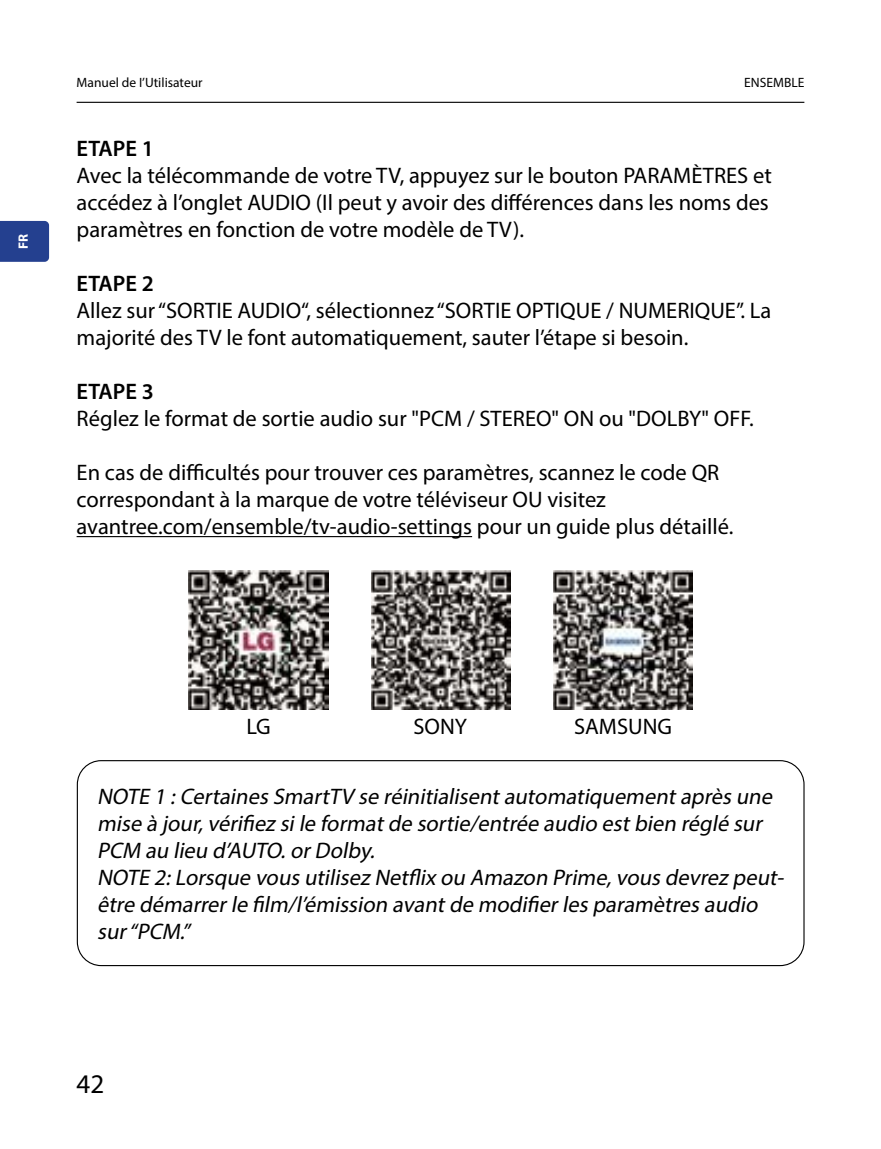
<style>
.page{position:relative;width:881px;height:1149px;background:#fff}
.page>*{position:absolute;margin:0;border:0;box-sizing:border-box;transform-origin:0 0}
.t1{font:27px "Myriad Pro";color:#000}
.t2{font:22.5px/27px "Myriad Pro";color:#000}
.t3{font:italic 22.5px/27px "Myriad Pro";color:#000}
.t4{font:600 22.5px "Myriad Pro";color:#000}
.t5{font:13.5px "Myriad Pro";color:#000}
.t6{font:700 13.5px "Myriad Pro";color:#fff}
</style>
<div class="page">
<hr style="left:77px;top:102px;width:727px;height:1px;background:#000">
<div style="left:0;top:221px;width:49px;height:41px;background:#24408f"></div>
<div style="left:77px;top:759px;width:727px;height:206px;border:1px solid #000;border-radius:24px"></div>
<hr style="left:77px;top:536px;width:395px;height:1px;background:#000">
<img style="left:188px;top:570px;width:140px;height:139px">
<img style="left:371px;top:570px;width:139px;height:139px">
<img style="left:553px;top:570px;width:139px;height:139px">
<p class="t6" style="left:15px;top:249px;width:17px;rotate:-90deg">FR</p>
<p class="t5" style="left:77px;top:74px;width:127px">Manuel de I’Utilisateur</p>
<p class="t5" style="left:744px;top:74px;width:62px">ENSEMBLE</p>
<p class="t4" style="left:77px;top:134px;width:79px">ETAPE 1</p>
<p class="t2" style="left:77px;top:162px;width:696px">Avec la télécommande de votre TV, appuyez sur le bouton PARAMÈTRES et accédez à l’onglet AUDIO (Il peut y avoir des différences dans les noms des paramètres en fonction de votre modèle de TV).</p>
<p class="t4" style="left:77px;top:269px;width:79px">ETAPE 2</p>
<p class="t2" style="left:77px;top:297px;width:696px">Allez sur “SORTIE AUDIO“, sélectionnez “SORTIE OPTIQUE / NUMERIQUE”. La majorité des TV le font automatiquement, sauter l’étape si besoin.</p>
<p class="t4" style="left:77px;top:377px;width:79px">ETAPE 3</p>
<p class="t2" style="left:77px;top:405px;width:678px">Réglez le format de sortie audio sur "PCM / STEREO" ON ou "DOLBY" OFF.</p>
<p class="t2" style="left:77px;top:459px;width:658px">En cas de difficultés pour trouver ces paramètres, scannez le code QR correspondant à la marque de votre téléviseur OU visitez avantree.com/ensemble/tv-audio-settings pour un guide plus détaillé.</p>
<p class="t2" style="left:246px;top:712px;width:26px">LG</p>
<p class="t2" style="left:413px;top:712px;width:55px">SONY</p>
<p class="t2" style="left:574px;top:712px;width:99px">SAMSUNG</p>
<p class="t3" style="left:97px;top:782px;width:692px">NOTE 1 :Certaines SmartTV se réinitialisentautomatiquementaprès une mise à jour,vérifiez sile formatde sortie/entrée audio estbien réglé sur PCM au lieu d’AUTO.orDolby.<br>NOTE 2:Lorsque vous utilisez Netflix ou Amazon Prime,vous devrez peut&shy;être démarrerle film/l’émission avantde modifierles paramètres audio sur“PCM.”</p>
<p class="t1" style="left:77px;top:1066px;width:29px">42</p>
</div>
